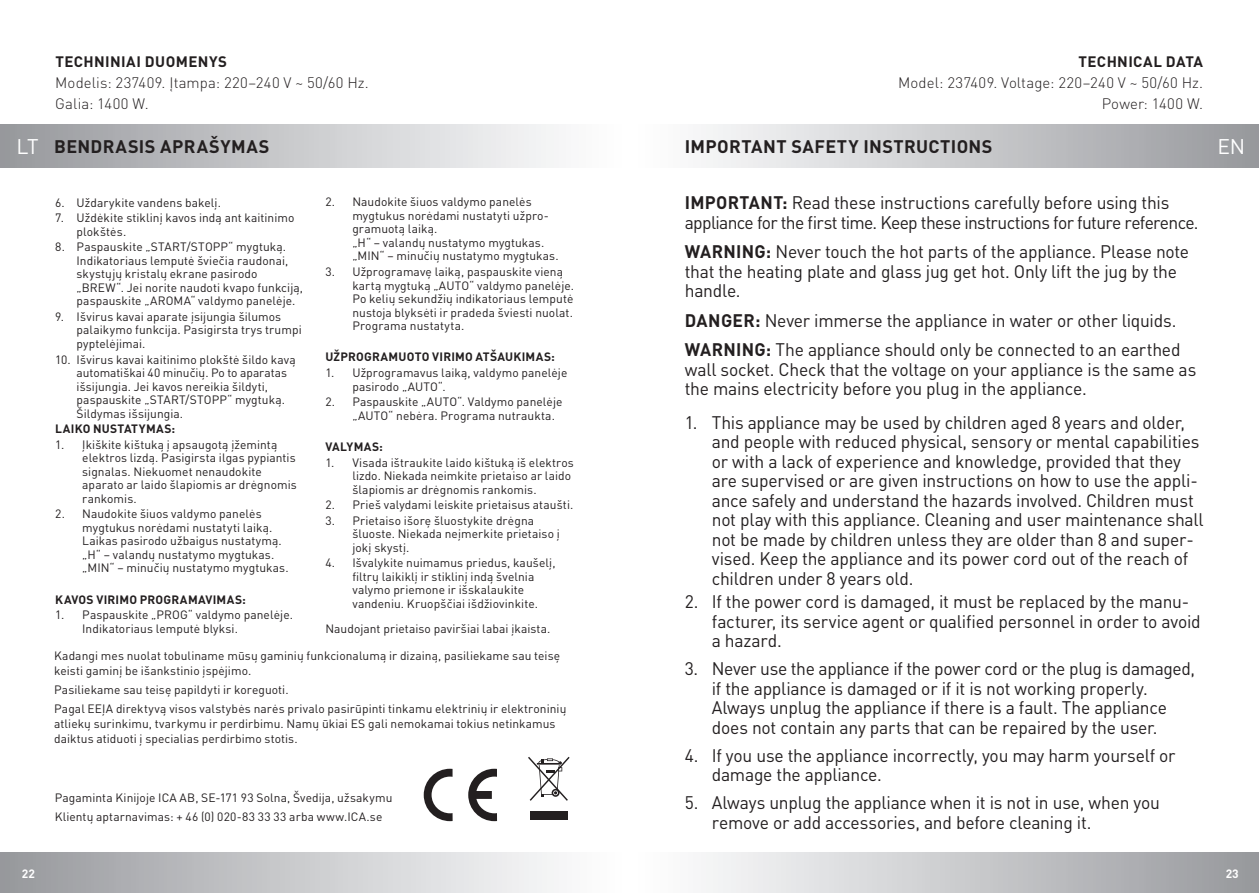
<style>
.page{position:relative;width:1259px;height:893px;background:#fff}
.page>*{position:absolute;margin:0;border:0;box-sizing:border-box;transform-origin:0 0}
.t1{font:21px "DIN Pro";color:#fff}
.t2{font:18px/19.5px "DIN Pro";letter-spacing:-.015em;color:#231f20}
.t3{font:700 18px "DIN Pro";letter-spacing:.025em;color:#231f20}
.t4{font:300 15px/21px "DIN Pro";letter-spacing:.01em;color:#231f20;text-align:right}
.t5{font:700 15px "DIN Pro";letter-spacing:.025em;color:#231f20}
.t6{font:12px/13.5px "DIN Pro";letter-spacing:.005em;color:#231f20}
.t7{font:700 12px "DIN Pro";letter-spacing:.02em;color:#231f20}
.t8{font:700 12px "DIN Pro";color:#fff}
.s1{font-weight:700}
</style>
<div class="page">
<div style="left:629px;top:852px;width:630px;height:41px;background:linear-gradient(to right,#fff,#989a9e)"></div>
<div style="left:629px;top:125px;width:630px;height:42px;background:linear-gradient(to right,#fff,#989a9e)"></div>
<div style="left:0;top:852px;width:629px;height:41px;background:linear-gradient(to right,#98999d,#fff)"></div>
<div style="left:0;top:125px;width:629px;height:42px;background:linear-gradient(to right,#98999e,#fff)"></div>
<svg style="left:424px;top:769px;width:28px;height:52px"></svg>
<svg style="left:468px;top:769px;width:29px;height:52px"></svg>
<div style="left:530px;top:811px;width:37px;height:8px;background:#231f20"></div>
<svg style="left:528px;top:756px;width:42px;height:45px"></svg>
<p class="t5" style="left:55px;top:51px;width:173px">TECHNINIAI DUOMENYS</p>
<p class="t4" style="left:55px;top:71px;width:315px;text-align:left">Modelis: 237409. Įtampa: 220–240 V ~ 50/60 Hz.<br>Galia: 1400 W.</p>
<p class="t5" style="left:1078px;top:51px;width:126px">TECHNICAL DATA</p>
<p class="t4" style="left:898px;top:71px;width:306px">Model: 237409. Voltage: 220–240 V ~ 50/60 Hz.<br>Power: 1400 W.</p>
<h2 class="t3" style="left:54px;top:134px;width:217px">BENDRASIS APRAŠYMAS</h2>
<h1 class="t1" style="left:16px;top:132px;width:24px">LT</h1>
<h2 class="t3" style="left:685px;top:134px;width:309px">IMPORTANT SAFETY INSTRUCTIONS</h2>
<h1 class="t1" style="left:1217px;top:132px;width:29px">EN</h1>
<p class="t8" style="left:22px;top:865px;width:15px">22</p>
<p class="t6" style="left:55px;top:195px;width:167px">6. Uždarykite vandens bakelį.</p>
<p class="t6" style="left:77px;top:211px;width:219px;text-indent:-21px">7. Uždėkite stiklinį kavos indą ant kaitinimo plokštės.</p>
<p class="t6" style="left:77px;top:240px;width:228px;text-indent:-21px">8. Paspauskite „START/STOPP“ mygtuką.<br>Indikatoriaus lemputė šviečia raudonai, skystųjų kristalų ekrane pasirodo „BREW“. Jei norite naudoti kvapo funkciją, paspauskite „AROMA“ valdymo panelėje.</p>
<p class="t6" style="left:77px;top:309px;width:227px;text-indent:-21px">9. Išvirus kavai aparate įsijungia šilumos palaikymo funkcija. Pasigirsta trys trumpi pyptelėjimai.</p>
<p class="t6" style="left:77px;top:352px;width:221px;text-indent:-21px">10. Išvirus kavai kaitinimo plokštė šildo kavą automatiškai 40 minučių. Po to aparatas išsijungia. Jei kavos nereikia šildyti, paspauskite „START/STOPP“ mygtuką.<br>Šildymas išsijungia.</p>
<p class="t7" style="left:55px;top:421px;width:121px">LAIKO NUSTATYMAS:</p>
<p class="t6" style="left:82px;top:437px;width:216px;text-indent:-27px">1. Įkiškite kištuką į apsaugotą įžemintą elektros lizdą. Pasigirsta ilgas pypiantis signalas. Niekuomet nenaudokite aparato ar laido šlapiomis ar drėgnomis rankomis.</p>
<p class="t6" style="left:82px;top:507px;width:208px;text-indent:-27px">2. Naudokite šiuos valdymo panelės mygtukus norėdami nustatyti laiką.<br>Laikas pasirodo užbaigus nustatymą. „H“ – valandų nustatymo mygtukas. „MIN“ – minučių nustatymo mygtukas.</p>
<p class="t7" style="left:55px;top:591px;width:192px">KAVOS VIRIMO PROGRAMAVIMAS:</p>
<p class="t6" style="left:82px;top:608px;width:212px;text-indent:-27px">1. Paspauskite „PROG“ valdymo panelėje.<br>Indikatoriaus lemputė blyksi.</p>
<p class="t6" style="left:352px;top:195px;width:208px;text-indent:-27px">2. Naudokite šiuos valdymo panelės mygtukus norėdami nustatyti užpro&shy;gramuotą laiką.<br>„H“ – valandų nustatymo mygtukas. „MIN“ – minučių nustatymo mygtukas.</p>
<p class="t6" style="left:352px;top:265px;width:223px;text-indent:-27px">3. Užprogramavę laiką, paspauskite vieną kartą mygtuką „AUTO“ valdymo panelėje.<br>Po kelių sekundžių indikatoriaus lemputė nustoja blyksėti ir pradeda šviesti nuolat.<br>Programa nustatyta.</p>
<p class="t7" style="left:325px;top:349px;width:231px">UŽPROGRAMUOTO VIRIMO ATŠAUKIMAS:</p>
<p class="t6" style="left:352px;top:365px;width:217px;text-indent:-27px">1. Užprogramavus laiką, valdymo panelėje pasirodo „AUTO“.</p>
<p class="t6" style="left:352px;top:395px;width:212px;text-indent:-27px">2. Paspauskite „AUTO“. Valdymo panelėje „AUTO“ nebėra. Programa nutraukta.</p>
<p class="t7" style="left:325px;top:438px;width:59px">VALYMAS:</p>
<p class="t6" style="left:352px;top:455px;width:223px;text-indent:-27px">1. Visada ištraukite laido kištuką iš elektros lizdo. Niekada neimkite prietaiso ar laido šlapiomis ar drėgnomis rankomis.</p>
<p class="t6" style="left:325px;top:498px;width:249px">2. Prieš valydami leiskite prietaisus ataušti.</p>
<p class="t6" style="left:352px;top:513px;width:209px;text-indent:-27px">3. Prietaiso išorę šluostykite drėgna šluoste. Niekada neįmerkite prietaiso į jokį skystį.</p>
<p class="t6" style="left:352px;top:556px;width:205px;text-indent:-27px">4. Išvalykite nuimamus priedus, kaušelį, filtrų laikiklį ir stiklinį indą švelnia valymo priemone ir išskalaukite vandeniu. Kruopščiai išdžiovinkite.</p>
<p class="t6" style="left:325px;top:622px;width:227px">Naudojant prietaiso paviršiai labai įkaista.</p>
<p class="t6" style="left:54px;top:647px;width:507px;line-height:15px">Kadangi mes nuolat tobuliname mūsų gaminių funkcionalumą ir dizainą, pasiliekame sau teisę keisti gaminį be išankstinio įspėjimo.</p>
<p class="t6" style="left:54px;top:680px;width:514px;line-height:19.2px">Pasiliekame sau teisę papildyti ir koreguoti.<br>Pagal EEĮA direktyvą visos valstybės narės privalo pasirūpinti tinkamu elektrinių ir elektroninių</p>
<p class="t6" style="left:54px;top:716px;width:503px;line-height:15px">atliekų surinkimu, tvarkymu ir perdirbimu. Namų ūkiai ES gali nemokamai tokius netinkamus daiktus atiduoti į specialias perdirbimo stotis.</p>
<p class="t6" style="left:55px;top:787px;width:339px;line-height:19.2px">Pagaminta Kinijoje ICA AB, SE-171 93 Solna, Švedija, užsakymu<br>Klientų aptarnavimas: + 46 (0) 020-83 33 33 arba www.ICA.se</p>
<h2 class="t2" style="left:685px;top:192px;width:515px"><span class="s1">IMPORTANT:</span> Read these instructions carefully before using this appliance for the first time. Keep these instructions for future reference.</h2>
<h2 class="t2" style="left:685px;top:241px;width:506px"><span class="s1">WARNING:</span> Never touch the hot parts of the appliance. Please note that the heating plate and glass jug get hot. Only lift the jug by the handle.</h2>
<h2 class="t2" style="left:685px;top:305px;width:497px;line-height:29.5px"><span class="s1">DANGER:</span> Never immerse the appliance in water or other liquids.<br><span class="s1">WARNING:</span> The appliance should only be connected to an earthed</h2>
<h2 class="t2" style="left:685px;top:359px;width:513px">wall socket. Check that the voltage on your appliance is the same as the mains electricity before you plug in the appliance.</h2>
<p class="t2" style="left:712px;top:412px;width:493px;text-indent:-27px">1. This appliance may be used by children aged 8 years and older, and people with reduced physical, sensory or mental capabilities or with a lack of experience and knowledge, provided that they are supervised or are given instructions on how to use the appli&shy;ance safely and understand the hazards involved. Children must not play with this appliance. Cleaning and user maintenance shall not be made by children unless they are older than 8 and super&shy;vised. Keep the appliance and its power cord out of the reach of children under 8 years old.</p>
<h2 class="t2" style="left:712px;top:591px;width:490px;text-indent:-27px">2. If the power cord is damaged, it must be replaced by the manu&shy;facturer, its service agent or qualified personnel in order to avoid a hazard.</h2>
<p class="t2" style="left:712px;top:658px;width:485px;text-indent:-27px">3. Never use the appliance if the power cord or the plug is damaged, if the appliance is damaged or if it is not working properly.<br>Always unplug the appliance if there is a fault. The appliance does not contain any parts that can be repaired by the user.</p>
<h2 class="t2" style="left:712px;top:745px;width:465px;text-indent:-27px">4. If you use the appliance incorrectly, you may harm yourself or damage the appliance.</h2>
<h2 class="t2" style="left:712px;top:792px;width:450px;text-indent:-27px">5. Always unplug the appliance when it is not in use, when you remove or add accessories, and before cleaning it.</h2>
<p class="t8" style="left:1225px;top:865px;width:15px">23</p>
</div>
